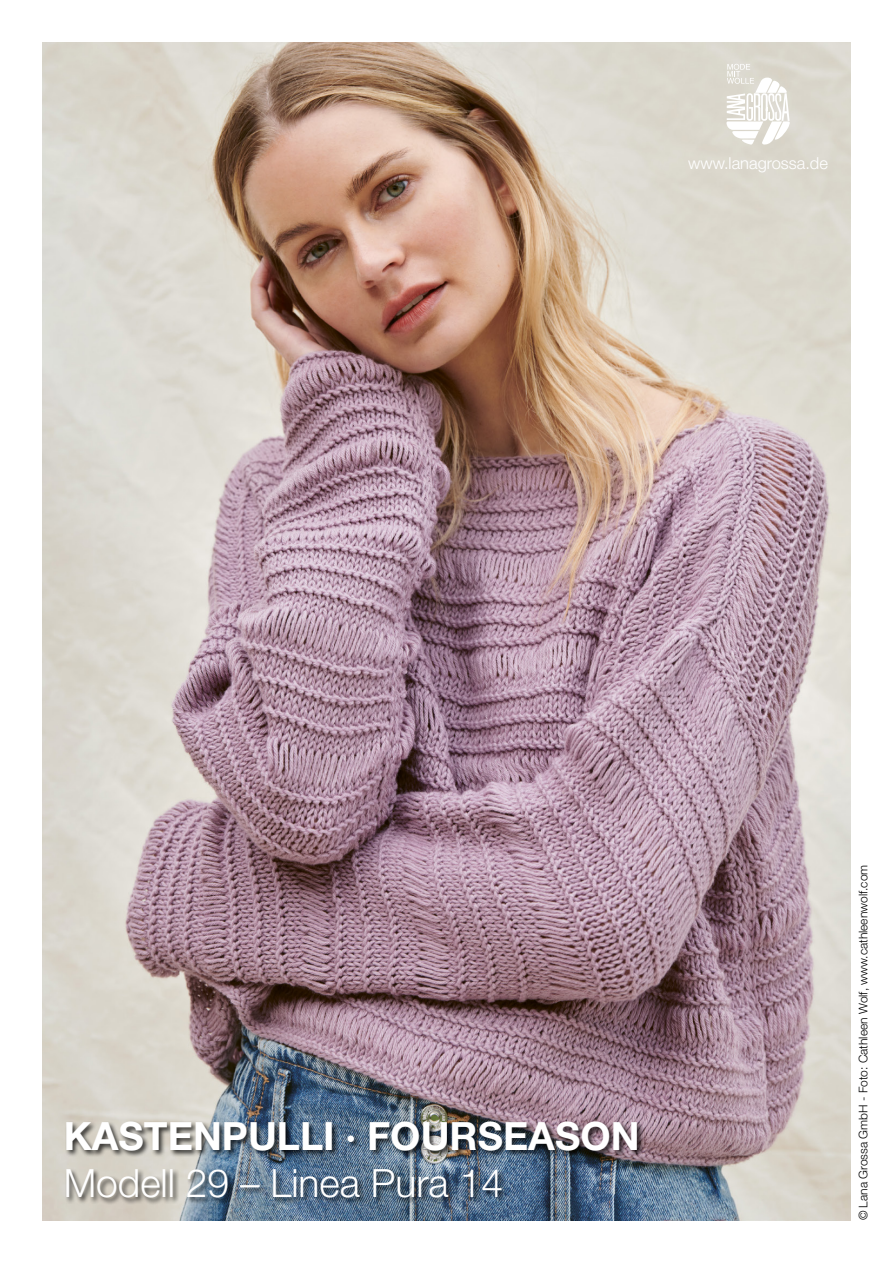
<style>
.page{position:relative;width:893px;height:1263px;background:#fff}
.page>*{position:absolute;margin:0;border:0;box-sizing:border-box;transform-origin:0 0}
.t1{font:700 39px "Helvetica Neue LT";color:#fff}
.t2{font:300 39px "Helvetica Neue LT";color:#fff}
.t3{font:300 16.5px "Helvetica Neue LT";color:#fff}
.t4{font:300 12px "Helvetica Neue LT";color:#000}
</style>
<div class="page">
<img style="left:43px;top:43px;width:807px;height:1177px">
<svg style="left:726px;top:64px;width:65px;height:81px"></svg>
<div style="left:65px;top:1120px;width:579px;height:85px;background:#000;opacity:.75"></div>
<h2 class="t3" style="left:688px;top:153px;width:141px">www.lanagrossa.de</h2>
<h1 class="t1" style="left:64px;top:1112px;width:577px">KASTENPULLI · FOURSEASON</h1>
<h1 class="t2" style="left:64px;top:1159px;width:441px">Modell 29 – Linea Pura 14</h1>
<p class="t4" style="left:856px;top:1220px;width:357px;rotate:-90deg">© Lana Grossa GmbH - Foto: Cathleen Wolf, www.cathleenwolf.com</p>
</div>
